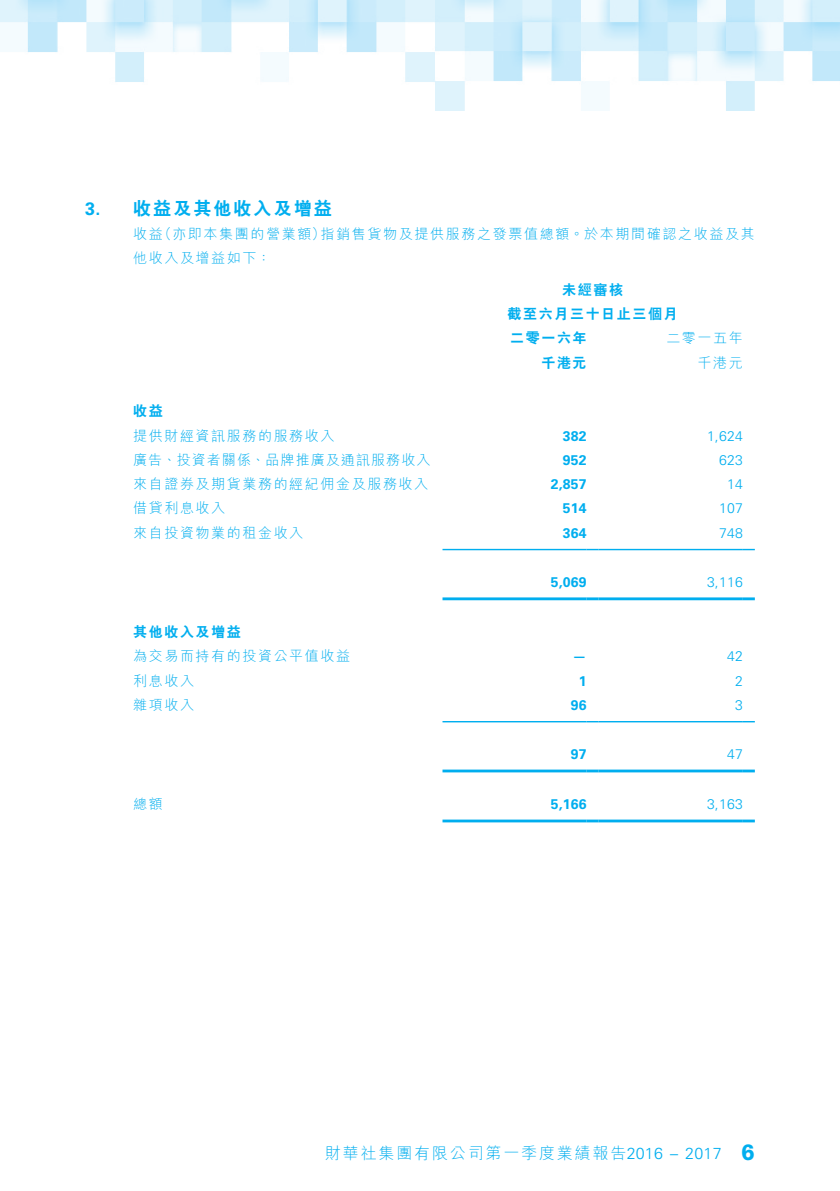
<style>
.page{position:relative;width:840px;height:1191px;background:#fff}
.page>*{position:absolute;margin:0;border:0;box-sizing:border-box;transform-origin:0 0}
.t1{font:900 22px "Univers LT Std";color:#00aeef;scale:.9 1}
._17_H1__Note{font:800 18px "C Hei 2 HK";letter-spacing:.115em;color:#00aeef}
._17_H1__Note-2{font:700 18px "Univers LT Std";color:#00aeef}
.t2{font:300 16px "M Hei HK";letter-spacing:.115em;color:#00aeef}
._29_Table_Stub__Note{font:300 14px "M Hei HK";letter-spacing:.115em;color:#00aeef}
._26___P2__Note{font:300 14px/24px "M Hei HK";letter-spacing:.12em;color:#00aeef}
._02_Note_Text{font:700 14px "Univers LT Std";letter-spacing:.015em;color:#00aeef}
._02_Note_Text-2{font:300 14px "Univers LT Std";letter-spacing:.015em;color:#00aeef}
._02_Note_Text-3{font:800 14px "C Hei 2 HK";letter-spacing:.115em;color:#00aeef}
._29_Table_Stub__Note-2{font:300 14px "M Hei HK";letter-spacing:.075em;color:#00aeef}
._29_Table_Stub__Note-3{font:800 14px "C Hei 2 HK";letter-spacing:.115em;color:#00aeef}
._02_Note_Text-4{font:300 14px "M Hei HK";letter-spacing:.115em;color:#00aeef}
.s1{font-family:"Univers LT Std"}
</style>
<div class="page">
<img style="left:0;top:0;width:839px;height:110px">
<hr style="left:442px;top:549px;width:144px;height:1px;background:#00aeef">
<svg style="left:586px;top:549px;width:12px;height:1px"></svg>
<hr style="left:598px;top:549px;width:144px;height:1px;background:#00aeef">
<svg style="left:742px;top:549px;width:12px;height:1px"></svg>
<hr style="left:442px;top:721px;width:144px;height:1px;background:#00aeef">
<svg style="left:586px;top:721px;width:12px;height:1px"></svg>
<hr style="left:598px;top:721px;width:144px;height:1px;background:#00aeef">
<svg style="left:742px;top:721px;width:12px;height:1px"></svg>
<hr style="left:442px;top:597px;width:144px;height:3px;background:#00aeef">
<svg style="left:586px;top:597px;width:12px;height:3px"></svg>
<hr style="left:598px;top:597px;width:144px;height:3px;background:#00aeef">
<svg style="left:742px;top:597px;width:12px;height:3px"></svg>
<hr style="left:442px;top:769px;width:144px;height:3px;background:#00aeef">
<svg style="left:586px;top:769px;width:12px;height:3px"></svg>
<hr style="left:598px;top:769px;width:144px;height:3px;background:#00aeef">
<svg style="left:742px;top:769px;width:12px;height:3px"></svg>
<hr style="left:442px;top:819px;width:144px;height:3px;background:#00aeef">
<svg style="left:586px;top:819px;width:12px;height:3px"></svg>
<hr style="left:598px;top:819px;width:144px;height:3px;background:#00aeef">
<svg style="left:742px;top:819px;width:12px;height:3px"></svg>
<p class="_17_H1__Note-2" style="left:85px;top:198px;width:17px">3.</p>
<p class="_17_H1__Note" style="left:133px;top:196px;width:200px">收益及其他收入及增益</p>
<p class="_26___P2__Note" style="left:158px;top:221px;width:169px">（亦即本集團的營業額）</p>
<p class="_26___P2__Note" style="left:133px;top:221px;width:139px">收益<br>他收入及增益如下：</p>
<p class="_26___P2__Note" style="left:320px;top:221px;width:435px">指銷售貨物及提供服務之發票值總額。於本期間確認之收益及其</p>
<p class="_02_Note_Text-3" style="left:562px;top:280px;width:62px">未經審核</p>
<p class="_02_Note_Text-3" style="left:507px;top:305px;width:171px">截至六月三十日止三個月</p>
<p class="_02_Note_Text-4" style="left:666px;top:328px;width:78px">二零一五年</p>
<p class="_02_Note_Text-3" style="left:510px;top:329px;width:78px">二零一六年</p>
<p class="_02_Note_Text-3" style="left:541px;top:353px;width:47px">千港元</p>
<p class="_02_Note_Text-4" style="left:697px;top:353px;width:47px">千港元</p>
<p class="_29_Table_Stub__Note-3" style="left:133px;top:402px;width:31px">收益</p>
<p class="_29_Table_Stub__Note" style="left:133px;top:425px;width:203px">提供財經資訊服務的服務收入</p>
<p class="_02_Note_Text" style="left:562px;top:427px;width:25px">382</p>
<p class="_02_Note_Text-2" style="left:706px;top:427px;width:37px">1,624</p>
<p class="_29_Table_Stub__Note-2" style="left:133px;top:450px;width:298px">廣告、投資者關係、品牌推廣及通訊服務收入</p>
<p class="_02_Note_Text" style="left:562px;top:452px;width:25px">952</p>
<p class="_02_Note_Text-2" style="left:718px;top:451px;width:25px">623</p>
<p class="_29_Table_Stub__Note" style="left:133px;top:474px;width:296px">來自證券及期貨業務的經紀佣金及服務收入</p>
<p class="_02_Note_Text" style="left:550px;top:476px;width:37px">2,857</p>
<p class="_02_Note_Text-2" style="left:726px;top:476px;width:17px">14</p>
<p class="_29_Table_Stub__Note" style="left:133px;top:498px;width:93px">借貸利息收入</p>
<p class="_02_Note_Text" style="left:562px;top:500px;width:25px">514</p>
<p class="_02_Note_Text-2" style="left:718px;top:500px;width:25px">107</p>
<p class="_29_Table_Stub__Note" style="left:133px;top:523px;width:171px">來自投資物業的租金收入</p>
<p class="_02_Note_Text" style="left:562px;top:524px;width:25px">364</p>
<p class="_02_Note_Text-2" style="left:718px;top:524px;width:25px">748</p>
<p class="_02_Note_Text" style="left:550px;top:574px;width:37px">5,069</p>
<p class="_02_Note_Text-2" style="left:706px;top:573px;width:37px">3,116</p>
<p class="_29_Table_Stub__Note-3" style="left:133px;top:622px;width:109px">其他收入及增益</p>
<p class="_29_Table_Stub__Note" style="left:133px;top:646px;width:218px">為交易而持有的投資公平值收益</p>
<p class="_02_Note_Text" style="left:572px;top:648px;width:15px">—</p>
<p class="_02_Note_Text-2" style="left:726px;top:648px;width:17px">42</p>
<p class="_29_Table_Stub__Note" style="left:133px;top:670px;width:62px">利息收入</p>
<p class="_02_Note_Text" style="left:578px;top:672px;width:9px">1</p>
<p class="_02_Note_Text-2" style="left:734px;top:672px;width:9px">2</p>
<p class="_29_Table_Stub__Note" style="left:133px;top:695px;width:62px">雜項收入</p>
<p class="_02_Note_Text" style="left:570px;top:697px;width:17px">96</p>
<p class="_02_Note_Text-2" style="left:734px;top:696px;width:9px">3</p>
<p class="_02_Note_Text" style="left:570px;top:746px;width:17px">97</p>
<p class="_02_Note_Text-2" style="left:726px;top:746px;width:17px">47</p>
<p class="_29_Table_Stub__Note" style="left:133px;top:794px;width:31px">總額</p>
<p class="_02_Note_Text" style="left:550px;top:796px;width:37px">5,166</p>
<p class="_02_Note_Text-2" style="left:706px;top:796px;width:37px">3,163</p>
<p class="t2" style="left:325px;top:1142px;width:398px">財華社集團有限公司第一季度業績報告<span class="s1">2016 – 2017</span></p>
<h1 class="t1" style="left:741px;top:1137px;width:16px">6</h1>
</div>
